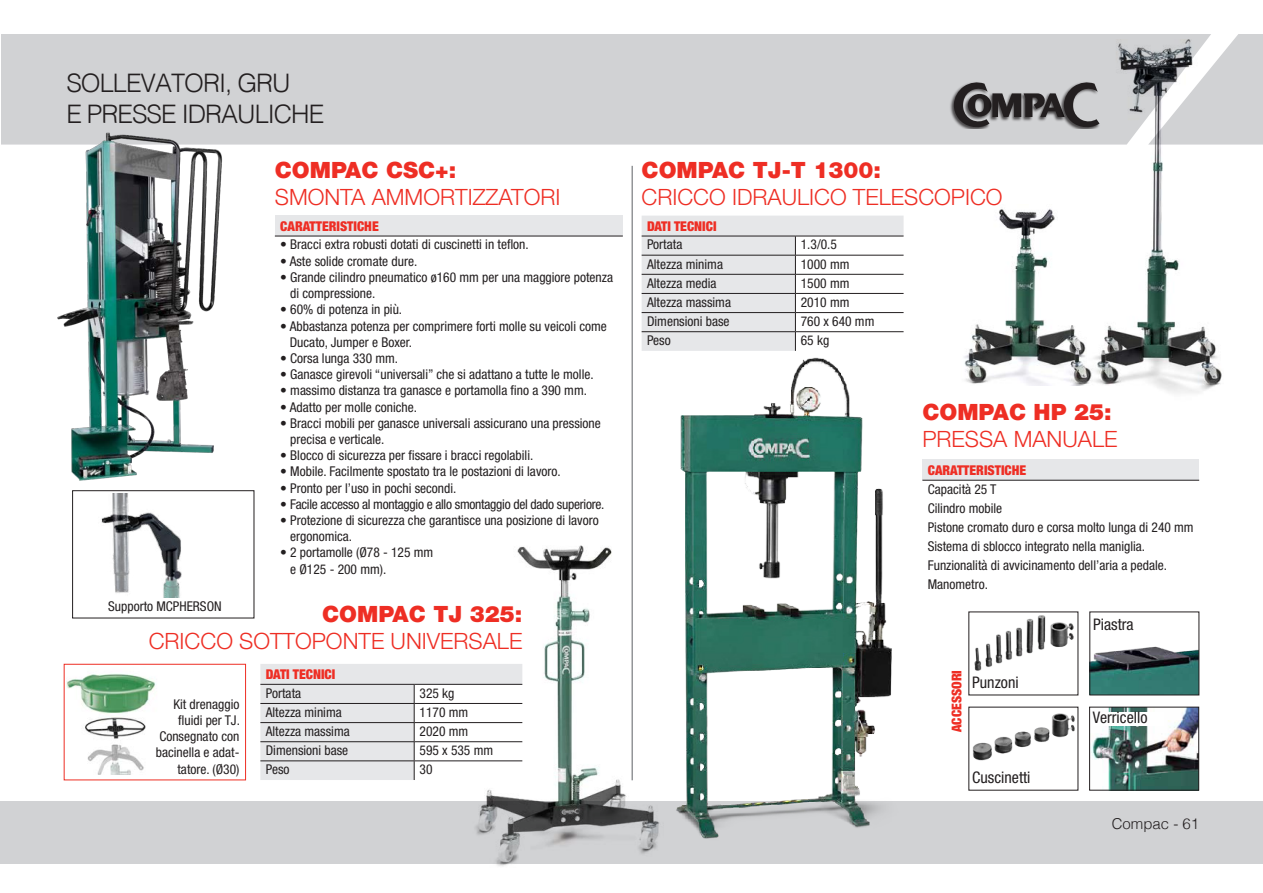
<style>
.page{position:relative;width:1263px;height:893px;background:#fff}
.page>*{position:absolute;margin:0;border:0;box-sizing:border-box;transform-origin:0 0}
.Titolo_Ponte{font:300 25.5px/30.6px "Helvetica";letter-spacing:-.04em;color:#231f20}
.t1{font:300 22.5px "Helvetica Neue LT Std";color:#ee2e24}
.t2{font:900 22.5px "Helvetica Neue LT Std";color:#ee2e24}
.t3{font:condensed 16.05px "Helvetica Neue LT Std";color:#231f20}
.t4{font:300 15px "Helvetica";color:#231f20}
.t5{font:condensed 13.5px/16.2px "Helvetica Neue LT Std";color:#231f20}
.t6{font:900 condensed 13.5px "Helvetica Neue LT Std";color:#ee2e24}
.t7{font:condensed 13.5px "Helvetica Neue LT Std";letter-spacing:-.02em;color:#231f20}
</style>
<div class="page">
<div style="left:1px;top:34px;width:1147px;height:111px;background:#d1d2d4"></div>
<div style="left:1148px;top:34px;width:115px;height:111px;background:#d1d2d4"></div>
<div style="left:0;top:801px;width:1263px;height:63px;background:#d1d2d4"></div>
<img style="left:475px;top:577px;width:175px;height:289px">
<img style="left:650px;top:357px;width:242px;height:493px">
<img style="left:31px;top:85px;width:234px;height:442px">
<div style="left:64px;top:664px;width:182px;height:116px;background:#fff;border:1px solid #ee2e24"></div>
<img style="left:66px;top:674px;width:90px;height:101px">
<img style="left:950px;top:81px;width:41px;height:48px">
<img style="left:1059px;top:127px;width:24px;height:2px">
<svg style="left:954px;top:81px;width:129px;height:46px;background:#7b797b"></svg>
<img style="left:1091px;top:646px;width:106px;height:47px">
<div style="left:1089px;top:612px;width:110px;height:83px;border:1px solid #231f20"></div>
<img style="left:974px;top:615px;width:100px;height:56px">
<img style="left:972px;top:713px;width:103px;height:48px">
<img style="left:1091px;top:709px;width:106px;height:79px">
<div style="left:1089px;top:707px;width:110px;height:83px;border:1px solid #231f20"></div>
<div style="left:1093px;top:712px;width:70px;height:13px;background:#fff"></div>
<img style="left:1083px;top:40px;width:140px;height:353px">
<img style="left:964px;top:204px;width:129px;height:182px">
<div style="left:73px;top:491px;width:181px;height:127px;background:#fff"></div>
<div style="left:72px;top:490px;width:182px;height:128px;border:1px solid #231f20"></div>
<img style="left:101px;top:493px;width:81px;height:105px">
<svg style="left:260px;top:664px;width:262px;height:116px"></svg>
<hr style="left:260px;top:722px;width:154px;height:1px;background:#231f20">
<hr style="left:414px;top:722px;width:108px;height:1px;background:#231f20">
<hr style="left:260px;top:741px;width:154px;height:1px;background:#231f20">
<hr style="left:414px;top:741px;width:108px;height:1px;background:#231f20">
<hr style="left:260px;top:761px;width:154px;height:1px;background:#231f20">
<hr style="left:414px;top:761px;width:108px;height:1px;background:#231f20">
<hr style="left:631px;top:166px;width:2px;height:614px;background:#939598">
<div style="left:275px;top:216px;width:348px;height:20px;background:#e6e7e9"></div>
<hr style="left:275px;top:236px;width:348px;height:1px;background:#231f20">
<svg style="left:642px;top:216px;width:261px;height:135px"></svg>
<hr style="left:642px;top:274px;width:153px;height:1px;background:#231f20">
<hr style="left:795px;top:274px;width:108px;height:1px;background:#231f20">
<hr style="left:642px;top:293px;width:153px;height:1px;background:#231f20">
<hr style="left:795px;top:293px;width:108px;height:1px;background:#231f20">
<hr style="left:642px;top:312px;width:153px;height:1px;background:#231f20">
<hr style="left:795px;top:312px;width:108px;height:1px;background:#231f20">
<hr style="left:642px;top:331px;width:153px;height:1px;background:#231f20">
<hr style="left:795px;top:331px;width:108px;height:1px;background:#231f20">
<div style="left:922px;top:460px;width:277px;height:20px;background:#e6e7e9"></div>
<hr style="left:922px;top:480px;width:277px;height:1px;background:#231f20">
<p class="Titolo_Ponte" style="left:66px;top:66px;width:259px">SOLLEVATORI, GRU<br>E PRESSE IDRAULICHE</p>
<p class="t2" style="left:275px;top:156px;width:183px">COMPAC CSC+:</p>
<p class="t1" style="left:275px;top:183px;width:287px">SMONTA AMMORTIZZATORI</p>
<p class="t6" style="left:280px;top:217px;width:100px">CARATTERISTICHE</p>
<p class="t5" style="left:280px;top:237px;width:250px">• Bracci extra robusti dotati di cuscinetti in teflon.</p>
<p class="t5" style="left:280px;top:253px;width:139px">• Aste solide cromate dure.</p>
<p class="t5" style="left:290px;top:269px;width:324px;text-indent:-10px">• Grande cilindro pneumatico ø160 mm per una maggiore potenza di compressione.</p>
<p class="t5" style="left:280px;top:301px;width:123px">• 60% di potenza in più.</p>
<p class="t5" style="left:290px;top:318px;width:319px;text-indent:-9px">• Abbastanza potenza per comprimere forti molle su veicoli come<br>Ducato, Jumper e Boxer.</p>
<p class="t5" style="left:280px;top:350px;width:119px">• Corsa lunga 330 mm.</p>
<p class="t5" style="left:280px;top:366px;width:315px">• Ganasce girevoli “universali” che si adattano a tutte le molle.</p>
<p class="t5" style="left:280px;top:382px;width:308px">• massimo distanza tra ganasce e portamolla fino a 390 mm.</p>
<p class="t5" style="left:280px;top:399px;width:138px">• Adatto per molle coniche.</p>
<p class="t5" style="left:290px;top:415px;width:312px;text-indent:-10px">• Bracci mobili per ganasce universali assicurano una pressione precisa e verticale.</p>
<p class="t5" style="left:280px;top:447px;width:255px">• Blocco di sicurezza per fissare i bracci regolabili.</p>
<p class="t5" style="left:280px;top:463px;width:282px">• Mobile. Facilmente spostato tra le postazioni di lavoro.</p>
<p class="t5" style="left:280px;top:480px;width:178px">• Pronto per l’uso in pochi secondi.</p>
<p class="t7" style="left:280px;top:496px;width:326px">• Facile accesso al montaggio e allo smontaggio del dado superiore.</p>
<p class="t5" style="left:290px;top:512px;width:310px;text-indent:-10px">• Protezione di sicurezza che garantisce una posizione di lavoro ergonomica.</p>
<p class="t5" style="left:290px;top:544px;width:145px;text-indent:-10px">• 2 portamolle (Ø78 - 125 mm e Ø125 - 200 mm).</p>
<p class="t2" style="left:322px;top:601px;width:202px">COMPAC TJ 325:</p>
<p class="t1" style="left:149px;top:627px;width:375px">CRICCO SOTTOPONTE UNIVERSALE</p>
<p class="t5" style="left:108px;top:598px;width:115px">Supporto MCPHERSON</p>
<p class="t5" style="left:156px;top:696px;width:86px;text-align:right">Kit drenaggio fluidi per TJ.<br>Consegnato con bacinella e adat&shy;tatore. (Ø30)</p>
<p class="t6" style="left:266px;top:666px;width:71px">DATI TECNICI</p>
<p class="t5" style="left:266px;top:685px;width:37px">Portata</p>
<p class="t5" style="left:420px;top:685px;width:36px">325 kg</p>
<p class="t5" style="left:266px;top:704px;width:77px">Altezza minima</p>
<p class="t5" style="left:420px;top:704px;width:50px">1170 mm</p>
<p class="t5" style="left:266px;top:723px;width:85px">Altezza massima</p>
<p class="t5" style="left:420px;top:723px;width:50px">2020 mm</p>
<p class="t5" style="left:266px;top:742px;width:84px">Dimensioni base</p>
<p class="t5" style="left:420px;top:742px;width:75px">595 x 535 mm</p>
<p class="t5" style="left:266px;top:761px;width:25px">Peso</p>
<p class="t5" style="left:420px;top:761px;width:14px">30</p>
<p class="t2" style="left:642px;top:156px;width:241px">COMPAC TJ-T 1300:</p>
<p class="t1" style="left:642px;top:183px;width:362px">CRICCO IDRAULICO TELESCOPICO</p>
<p class="t6" style="left:647px;top:217px;width:71px">DATI TECNICI</p>
<p class="t5" style="left:647px;top:237px;width:37px">Portata</p>
<p class="t5" style="left:801px;top:237px;width:38px">1.3/0.5</p>
<p class="t5" style="left:647px;top:256px;width:77px">Altezza minima</p>
<p class="t5" style="left:801px;top:256px;width:50px">1000 mm</p>
<p class="t5" style="left:647px;top:275px;width:71px">Altezza media</p>
<p class="t5" style="left:801px;top:275px;width:50px">1500 mm</p>
<p class="t5" style="left:647px;top:294px;width:85px">Altezza massima</p>
<p class="t5" style="left:801px;top:294px;width:50px">2010 mm</p>
<p class="t5" style="left:647px;top:313px;width:84px">Dimensioni base</p>
<p class="t5" style="left:801px;top:313px;width:75px">760 x 640 mm</p>
<p class="t5" style="left:647px;top:332px;width:25px">Peso</p>
<p class="t5" style="left:801px;top:332px;width:30px">65 kg</p>
<p class="t2" style="left:922px;top:399px;width:191px">COMPAC HP 25:</p>
<p class="t1" style="left:922px;top:425px;width:197px">PRESSA MANUALE</p>
<p class="t6" style="left:928px;top:462px;width:100px">CARATTERISTICHE</p>
<p class="t5" style="left:928px;top:481px;width:70px">Capacità 25 T</p>
<p class="t5" style="left:928px;top:500px;width:76px">Cilindro mobile</p>
<p class="t5" style="left:928px;top:519px;width:267px">Pistone cromato duro e corsa molto lunga di 240 mm</p>
<p class="t5" style="left:928px;top:538px;width:219px">Sistema di sblocco integrato nella maniglia.</p>
<p class="t5" style="left:928px;top:557px;width:241px">Funzionalità di avvicinamento dell’aria a pedale.</p>
<p class="t5" style="left:928px;top:576px;width:62px">Manometro.</p>
<p class="t6" style="left:948px;top:732px;width:64px;rotate:-90deg">ACCESSORI</p>
<p class="t3" style="left:972px;top:673px;width:48px">Punzoni</p>
<p class="t3" style="left:972px;top:768px;width:60px">Cuscinetti</p>
<p class="t3" style="left:1093px;top:615px;width:42px">Piastra</p>
<p class="t3" style="left:1093px;top:708px;width:56px">Verricello</p>
<p class="t4" style="left:1112px;top:811px;width:89px">Compac - 61</p>
</div>
